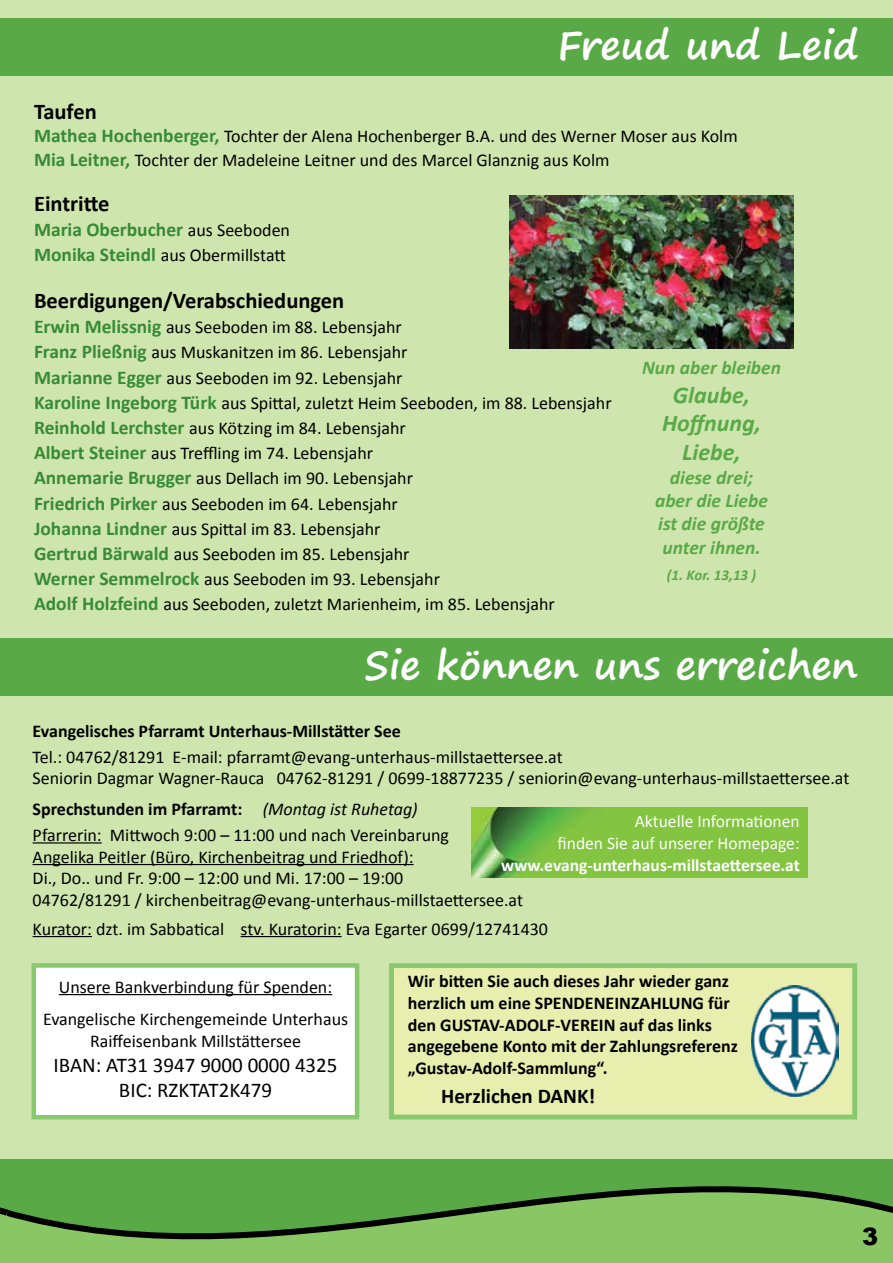
<style>
.page{position:relative;width:893px;height:1263px;background:#fff}
.page>*{position:absolute;margin:0;border:0;box-sizing:border-box;transform-origin:0 0}
.t1{font:700 39px "Segoe Print";color:#fff}
.t2{font:italic 700 24px/28.8px "Calibri";color:#59aa47;text-align:center}
.t3{font:900 24px "Arial";color:#000}
.t4{font:700 22.5px "Calibri";color:#000}
.t5{font:21px/25.2px "Calibri";color:#000;text-align:center}
.t6{font:700 21px "Calibri";color:#000}
.t7{font:italic 700 19.5px/23.4px "Calibri";color:#59aa47;text-align:center}
.t8{font:700 19.5px "Calibri";color:#378b36}
.t9{font:18px/25.2px "Calibri";color:#000}
.t10{font:700 18px/21.6px "Calibri";color:#000}
.t11{font:17.55px/21.6px "Calibri";color:#fff;text-align:right}
.t12{font:700 17.55px "Calibri";color:#fff}
.t13{font:italic 700 15px "Calibri";color:#59aa47}
.s1{font-weight:700;font-size:19.5px;color:#378b36}
.s2{font-weight:400;font-size:18px;color:#000}
.s3{font-weight:700}
.s4{font-style:italic}
</style>
<div class="page">
<div style="left:0;top:0;width:893px;height:1125px;background:#cfe5ae"></div>
<svg style="left:15px;top:1127px;width:878px;height:136px;background:#81ba66"></svg>
<svg style="left:0;top:1122px;width:15px;height:141px;background:#84bb68"></svg>
<div style="left:0;top:18px;width:893px;height:58px;background:#59aa47"></div>
<div style="left:0;top:638px;width:893px;height:57px;background:#59aa47"></div>
<div style="left:32px;top:963px;width:327px;height:156px;background:#fff;border:4px solid #88c86f"></div>
<hr style="left:59px;top:994px;width:273px;height:1px;background:#000">
<div style="left:389px;top:963px;width:468px;height:156px;background:#e8eeae;border:5px solid #88c86f"></div>
<hr style="left:33px;top:842px;width:69px;height:1px;background:#000">
<hr style="left:33px;top:864px;width:381px;height:1px;background:#000">
<hr style="left:33px;top:936px;width:59px;height:1px;background:#000">
<hr style="left:241px;top:936px;width:101px;height:1px;background:#000">
<img style="left:472px;top:808px;width:335px;height:69px">
<img style="left:751px;top:985px;width:88px;height:111px">
<img style="left:509px;top:196px;width:284px;height:152px">
<h1 class="t1" style="left:558px;top:9px;width:303px">Freud und Leid</h1>
<p class="t4" style="left:34px;top:97px;width:64px">Taufen</p>
<p class="t9" style="left:34px;top:125px;width:705px;line-height:23.4px"><span class="s1">Mathea Hochenberger,</span> Tochter der Alena Hochenberger B.A. und des Werner Moser aus Kolm<br><span class="s1">Mia Leitner,</span> Tochter der Madeleine Leitner und des Marcel Glanznig aus Kolm</p>
<p class="t4" style="left:34px;top:189px;width:77px">Eintritte</p>
<p class="t8" style="left:34px;top:217px;width:258px">Maria Oberbucher <span class="s2">aus Seeboden</span></p>
<p class="t9" style="left:34px;top:243px;width:253px"><span class="s1">Monika Steindl</span> aus Obermillstatt</p>
<p class="t4" style="left:34px;top:286px;width:312px">Beerdigungen/Verabschiedungen</p>
<p class="t9" style="left:34px;top:315px;width:579px"><span class="s1">Erwin Melissnig</span> aus Seeboden im 88. Lebensjahr<br><span class="s1">Franz Pließnig</span> aus Muskanitzen im 86. Lebensjahr<br><span class="s1">Marianne Egger</span> aus Seeboden im 92. Lebensjahr<br><span class="s1">Karoline Ingeborg Türk</span> aus Spittal, zuletzt Heim Seeboden, im 88. Lebensjahr <span class="s1">Reinhold Lerchster</span> aus Kötzing im 84. Lebensjahr<br><span class="s1">Albert Steiner</span> aus Treffling im 74. Lebensjahr<br><span class="s1">Annemarie Brugger</span> aus Dellach im 90. Lebensjahr<br><span class="s1">Friedrich Pirker</span> aus Seeboden im 64. Lebensjahr<br><span class="s1">Johanna Lindner</span> aus Spittal im 83. Lebensjahr<br><span class="s1">Gertrud Bärwald</span> aus Seeboden im 85. Lebensjahr<br><span class="s1">Werner Semmelrock</span> aus Seeboden im 93. Lebensjahr<br><span class="s1">Adolf Holzfeind</span> aus Seeboden, zuletzt Marienheim, im 85. Lebensjahr</p>
<h1 class="t1" style="left:364px;top:629px;width:495px">Sie können uns erreichen</h1>
<p class="t7" style="left:642px;top:356px;width:140px">Nun aber bleiben</p>
<h2 class="t2" style="left:662px;top:380px;width:101px">Glaube,<br>Hoffnung,<br>Liebe,</h2>
<p class="t7" style="left:655px;top:465px;width:115px">diese drei; aber die Liebe ist die größte unter ihnen.</p>
<p class="t13" style="left:667px;top:566px;width:91px">(1. Kor. 13,13 )</p>
<p class="t10" style="left:33px;top:720px;width:370px">Evangelisches Pfarramt Unterhaus-Millstätter See</p>
<p class="t9" style="left:33px;top:746px;width:818px;line-height:21.6px">Tel.: 04762/81291 E-mail: pfarramt@evang-unterhaus-millstaettersee.at<br>Seniorin Dagmar Wagner-Rauca 04762-81291 / 0699-18877235 / seniorin@evang-unterhaus-millstaettersee.at</p>
<p class="t9" style="left:33px;top:796px;width:418px;line-height:25.8px"><span class="s3">Sprechstunden im Pfarramt:</span> <span class="s4">(Montag ist Ruhetag)<br></span>Pfarrerin: Mittwoch 9:00 – 11:00 und nach Vereinbarung</p>
<p class="t9" style="left:33px;top:846px;width:492px;line-height:21.6px">Angelika Peitler (Büro, Kirchenbeitrag und Friedhof):<br>Di., Do.. und Fr. 9:00 – 12:00 und Mi. 17:00 – 19:00<br>04762/81291 / kirchenbeitrag@evang-unterhaus-millstaettersee.at</p>
<p class="t9" style="left:33px;top:916px;width:517px">Kurator: dzt. im Sabbatical stv. Kuratorin: Eva Egarter 0699/12741430</p>
<p class="t11" style="left:557px;top:811px;width:244px">Aktuelle Informationen<br>finden Sie auf unserer Homepage:</p>
<p class="t12" style="left:501px;top:853px;width:300px">www.evang-unterhaus-millstaettersee.at</p>
<p class="t9" style="left:43px;top:970px;width:307px;line-height:32.4px;text-align:center">Unsere Bankverbindung für Spenden:<br>Evangelische Kirchengemeinde Unterhaus</p>
<p class="t9" style="left:90px;top:1028px;width:212px">Raiffeisenbank Millstättersee</p>
<p class="t5" style="left:54px;top:1052px;width:285px">IBAN: AT31 3947 9000 0000 4325<br>BIC: RZKTAT2K479</p>
<p class="t10" style="left:408px;top:970px;width:332px">Wir bitten Sie auch dieses Jahr wieder ganz herzlich um eine SPENDENEINZAHLUNG für den GUSTAV-ADOLF-VEREIN auf das links angegebene Konto mit der Zahlungsreferenz „Gustav-Adolf-Sammlung“.</p>
<p class="t6" style="left:441px;top:1083px;width:156px">Herzlichen DANK!</p>
<h2 class="t3" style="left:862px;top:1219px;width:18px">3</h2>
</div>
